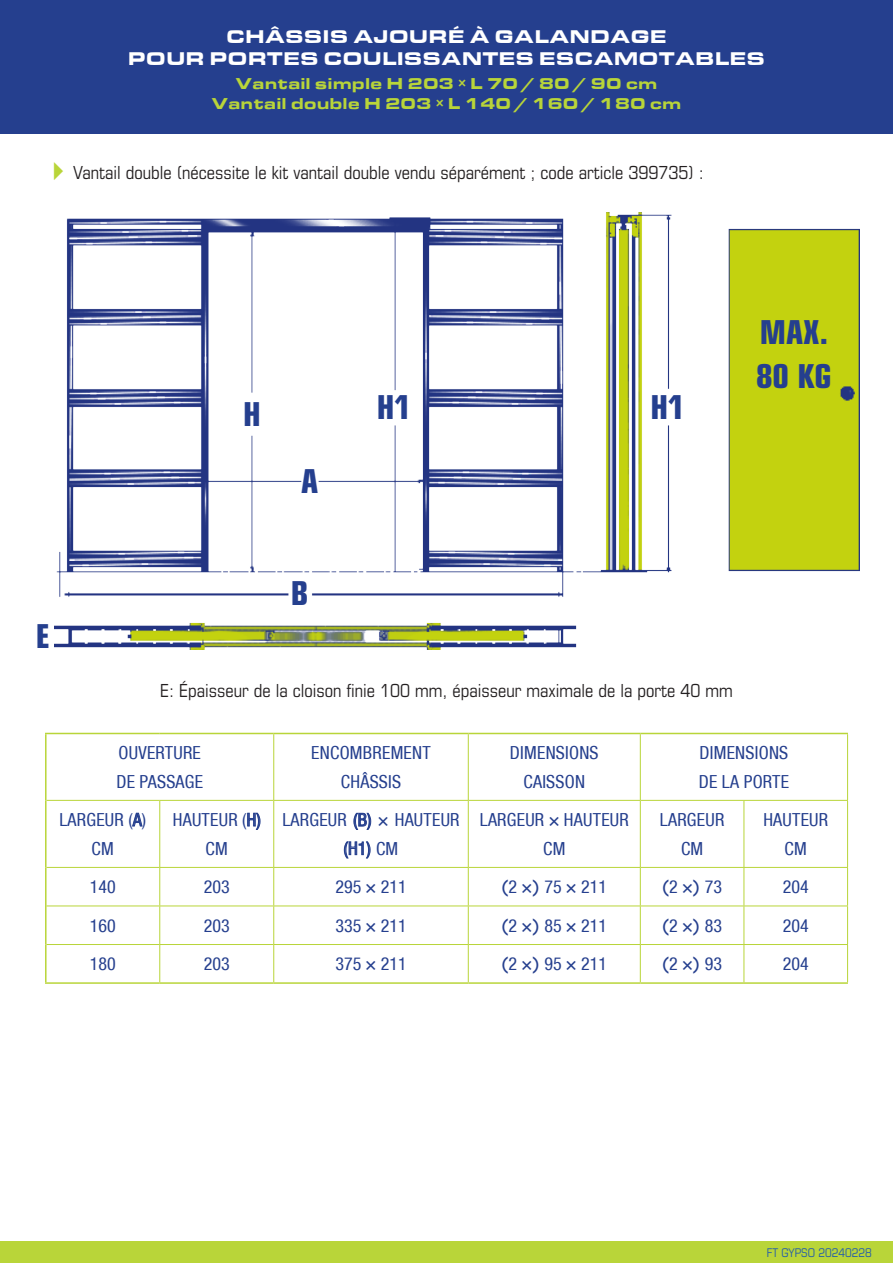
<style>
.page{position:relative;width:893px;height:1263px;background:#fff}
.page>*{position:absolute;margin:0;border:0;box-sizing:border-box;transform-origin:0 0}
.t1{font:700 condensed 33px/43.8px "Eurostile";color:#253f8e}
.t2{font:900 18.9px/22.8px "Eurostile Extended";color:#fff;text-align:center}
.t3{font:condensed 18px/28.5px "Helvetica Neue";letter-spacing:.015em;color:#253f8e;text-align:center}
.t4{font:condensed 18px "Eurostile";color:#231f20}
.t5{font:500 condensed 18px "Avant Garde";color:#253f8e}
.t6{font:900 16.2px/19.5px "Eurostile Extended";color:#b9d539;text-align:center}
.t7{font:condensed 12px "Eurostile";color:#235caa}
.s1{font-family:"puce gypso";font-stretch:normal;color:#b9d539}
.s2{font-family:"Avant Garde";font-weight:500}
.s3{font-family:"Helvetica Neue";font-weight:400}
</style>
<div class="page">
<img style="left:54px;top:213px;width:805px;height:436px">
<hr style="left:273px;top:734px;width:1px;height:66px;background:#b9d539">
<hr style="left:468px;top:734px;width:1px;height:66px;background:#b9d539">
<hr style="left:640px;top:734px;width:1px;height:66px;background:#b9d539">
<hr style="left:847px;top:734px;width:1px;height:66px;background:#b9d539">
<hr style="left:47px;top:800px;width:113px;height:1px;background:#b9d539">
<hr style="left:160px;top:800px;width:114px;height:1px;background:#b9d539">
<hr style="left:159px;top:801px;width:1px;height:66px;background:#b9d539">
<hr style="left:274px;top:800px;width:194px;height:1px;background:#b9d539">
<hr style="left:273px;top:801px;width:1px;height:66px;background:#b9d539">
<hr style="left:468px;top:800px;width:172px;height:1px;background:#b9d539">
<hr style="left:468px;top:801px;width:1px;height:66px;background:#b9d539">
<hr style="left:640px;top:800px;width:104px;height:1px;background:#b9d539">
<hr style="left:640px;top:801px;width:1px;height:66px;background:#b9d539">
<hr style="left:744px;top:800px;width:104px;height:1px;background:#b9d539">
<hr style="left:744px;top:801px;width:1px;height:66px;background:#b9d539">
<hr style="left:847px;top:801px;width:1px;height:66px;background:#b9d539">
<hr style="left:47px;top:867px;width:113px;height:1px;background:#b9d539">
<hr style="left:160px;top:867px;width:114px;height:1px;background:#b9d539">
<hr style="left:159px;top:868px;width:1px;height:37px;background:#b9d539">
<hr style="left:274px;top:867px;width:194px;height:1px;background:#b9d539">
<hr style="left:273px;top:868px;width:1px;height:37px;background:#b9d539">
<hr style="left:468px;top:867px;width:172px;height:1px;background:#b9d539">
<hr style="left:468px;top:868px;width:1px;height:37px;background:#b9d539">
<hr style="left:640px;top:867px;width:104px;height:1px;background:#b9d539">
<hr style="left:640px;top:868px;width:1px;height:37px;background:#b9d539">
<hr style="left:744px;top:867px;width:104px;height:1px;background:#b9d539">
<hr style="left:744px;top:868px;width:1px;height:37px;background:#b9d539">
<hr style="left:847px;top:868px;width:1px;height:37px;background:#b9d539">
<hr style="left:47px;top:905px;width:113px;height:1px;background:#b9d539">
<hr style="left:160px;top:905px;width:114px;height:1px;background:#b9d539">
<hr style="left:159px;top:906px;width:1px;height:38px;background:#b9d539">
<hr style="left:274px;top:905px;width:194px;height:1px;background:#b9d539">
<hr style="left:273px;top:906px;width:1px;height:38px;background:#b9d539">
<hr style="left:468px;top:905px;width:172px;height:1px;background:#b9d539">
<hr style="left:468px;top:906px;width:1px;height:38px;background:#b9d539">
<hr style="left:640px;top:905px;width:104px;height:1px;background:#b9d539">
<hr style="left:640px;top:906px;width:1px;height:38px;background:#b9d539">
<hr style="left:744px;top:905px;width:104px;height:1px;background:#b9d539">
<hr style="left:744px;top:906px;width:1px;height:38px;background:#b9d539">
<hr style="left:847px;top:906px;width:1px;height:38px;background:#b9d539">
<hr style="left:47px;top:944px;width:113px;height:1px;background:#b9d539">
<hr style="left:160px;top:944px;width:114px;height:1px;background:#b9d539">
<hr style="left:159px;top:945px;width:1px;height:37px;background:#b9d539">
<hr style="left:274px;top:944px;width:194px;height:1px;background:#b9d539">
<hr style="left:273px;top:945px;width:1px;height:37px;background:#b9d539">
<hr style="left:468px;top:944px;width:172px;height:1px;background:#b9d539">
<hr style="left:468px;top:945px;width:1px;height:37px;background:#b9d539">
<hr style="left:640px;top:944px;width:104px;height:1px;background:#b9d539">
<hr style="left:640px;top:945px;width:1px;height:37px;background:#b9d539">
<hr style="left:744px;top:944px;width:104px;height:1px;background:#b9d539">
<hr style="left:744px;top:945px;width:1px;height:37px;background:#b9d539">
<hr style="left:847px;top:945px;width:1px;height:37px;background:#b9d539">
<hr style="left:45px;top:733px;width:115px;height:1px;background:#b9d539">
<hr style="left:45px;top:734px;width:2px;height:66px;background:#b9d539">
<hr style="left:160px;top:733px;width:114px;height:1px;background:#b9d539">
<hr style="left:274px;top:733px;width:194px;height:1px;background:#b9d539">
<hr style="left:468px;top:733px;width:172px;height:1px;background:#b9d539">
<hr style="left:640px;top:733px;width:104px;height:1px;background:#b9d539">
<hr style="left:744px;top:733px;width:104px;height:1px;background:#b9d539">
<hr style="left:45px;top:800px;width:2px;height:67px;background:#b9d539">
<hr style="left:45px;top:867px;width:2px;height:39px;background:#b9d539">
<hr style="left:45px;top:906px;width:2px;height:38px;background:#b9d539">
<hr style="left:45px;top:944px;width:2px;height:38px;background:#b9d539">
<hr style="left:45px;top:982px;width:115px;height:2px;background:#b9d539">
<hr style="left:160px;top:982px;width:114px;height:2px;background:#b9d539">
<hr style="left:274px;top:982px;width:194px;height:2px;background:#b9d539">
<hr style="left:468px;top:982px;width:172px;height:2px;background:#b9d539">
<hr style="left:640px;top:982px;width:104px;height:2px;background:#b9d539">
<hr style="left:744px;top:982px;width:104px;height:2px;background:#b9d539">
<div style="left:0;top:0;width:893px;height:134px;background:#253f8e"></div>
<div style="left:0;top:1242px;width:893px;height:21px;background:#b9d539"></div>
<p class="t2" style="left:128px;top:25px;width:639px">CHÂSSIS AJOURÉ À GALANDAGE<br>POUR PORTES COULISSANTES ESCAMOTABLES</p>
<p class="t6" style="left:211px;top:74px;width:472px">Vantail simple H 203 × L 70 / 80 / 90 cm<br>Vantail double H 203 × L 140 / 160 / 180 cm</p>
<p class="t4" style="left:54px;top:162px;width:651px"><span class="s1">►</span> Vantail double (nécessite le kit vantail double vendu séparément ; code article 399735) :</p>
<h1 class="t1" style="left:36px;top:614px;width:16px">E</h1>
<h1 class="t1" style="left:243px;top:391px;width:19px">H</h1>
<h1 class="t1" style="left:377px;top:384px;width:36px">H1</h1>
<h1 class="t1" style="left:650px;top:384px;width:36px">H1</h1>
<h1 class="t1" style="left:301px;top:459px;width:19px">A</h1>
<h1 class="t1" style="left:756px;top:310px;width:77px">MAX.<br>80 KG</h1>
<h1 class="t1" style="left:291px;top:571px;width:19px">B</h1>
<p class="t4" style="left:160px;top:679px;width:574px">E: Épaisseur de la cloison finie 100 mm, épaisseur maximale de la porte 40 mm</p>
<p class="t3" style="left:116px;top:738px;width:88px;text-align:left">OUVERTURE<br>DE PASSAGE</p>
<p class="t3" style="left:311px;top:738px;width:121px">ENCOMBREMENT<br>CHÂSSIS</p>
<p class="t3" style="left:510px;top:738px;width:90px">DIMENSIONS<br>CAISSON</p>
<p class="t3" style="left:699px;top:738px;width:92px;text-align:left">DIMENSIONS<br>DE LA PORTE</p>
<p class="t3" style="left:59px;top:805px;width:88px">LARGEUR (A)<br>CM</p>
<p class="t3" style="left:173px;top:805px;width:89px">HAUTEUR (H)<br>CM</p>
<p class="t3" style="left:282px;top:805px;width:179px">LARGEUR (B) <span class="s2">×</span> HAUTEUR (H1) CM</p>
<p class="t3" style="left:480px;top:805px;width:151px">LARGEUR <span class="s2">×</span> HAUTEUR<br>CM</p>
<p class="t3" style="left:660px;top:805px;width:66px">LARGEUR<br>CM</p>
<p class="t3" style="left:763px;top:805px;width:66px">HAUTEUR<br>CM</p>
<p class="t3" style="left:90px;top:872px;width:27px">140</p>
<p class="t3" style="left:204px;top:872px;width:27px">203</p>
<p class="t3" style="left:335px;top:872px;width:73px">295 <span class="s2">×</span> 211</p>
<p class="t3" style="left:502px;top:872px;width:107px"><span class="s2">(</span>2 <span class="s2">×)</span> 75 <span class="s2">×</span> 211</p>
<p class="t5" style="left:662px;top:875px;width:62px">(<span class="s3">2</span> ×) <span class="s3">73</span></p>
<p class="t3" style="left:783px;top:872px;width:27px">204</p>
<p class="t3" style="left:90px;top:911px;width:27px">160</p>
<p class="t3" style="left:204px;top:911px;width:27px">203</p>
<p class="t3" style="left:335px;top:911px;width:73px">335 <span class="s2">×</span> 211</p>
<p class="t3" style="left:502px;top:911px;width:107px"><span class="s2">(</span>2 <span class="s2">×)</span> 85 <span class="s2">×</span> 211</p>
<p class="t5" style="left:662px;top:914px;width:62px">(<span class="s3">2</span> ×) <span class="s3">83</span></p>
<p class="t3" style="left:783px;top:911px;width:27px">204</p>
<p class="t3" style="left:90px;top:949px;width:27px">180</p>
<p class="t3" style="left:204px;top:949px;width:27px">203</p>
<p class="t3" style="left:335px;top:949px;width:73px">375 <span class="s2">×</span> 211</p>
<p class="t3" style="left:502px;top:949px;width:107px"><span class="s2">(</span>2 <span class="s2">×)</span> 95 <span class="s2">×</span> 211</p>
<p class="t5" style="left:662px;top:953px;width:62px">(<span class="s3">2</span> ×) <span class="s3">93</span></p>
<p class="t3" style="left:783px;top:949px;width:27px">204</p>
<p class="t7" style="left:767px;top:1245px;width:106px">FT GYPSO 20240228</p>
</div>
